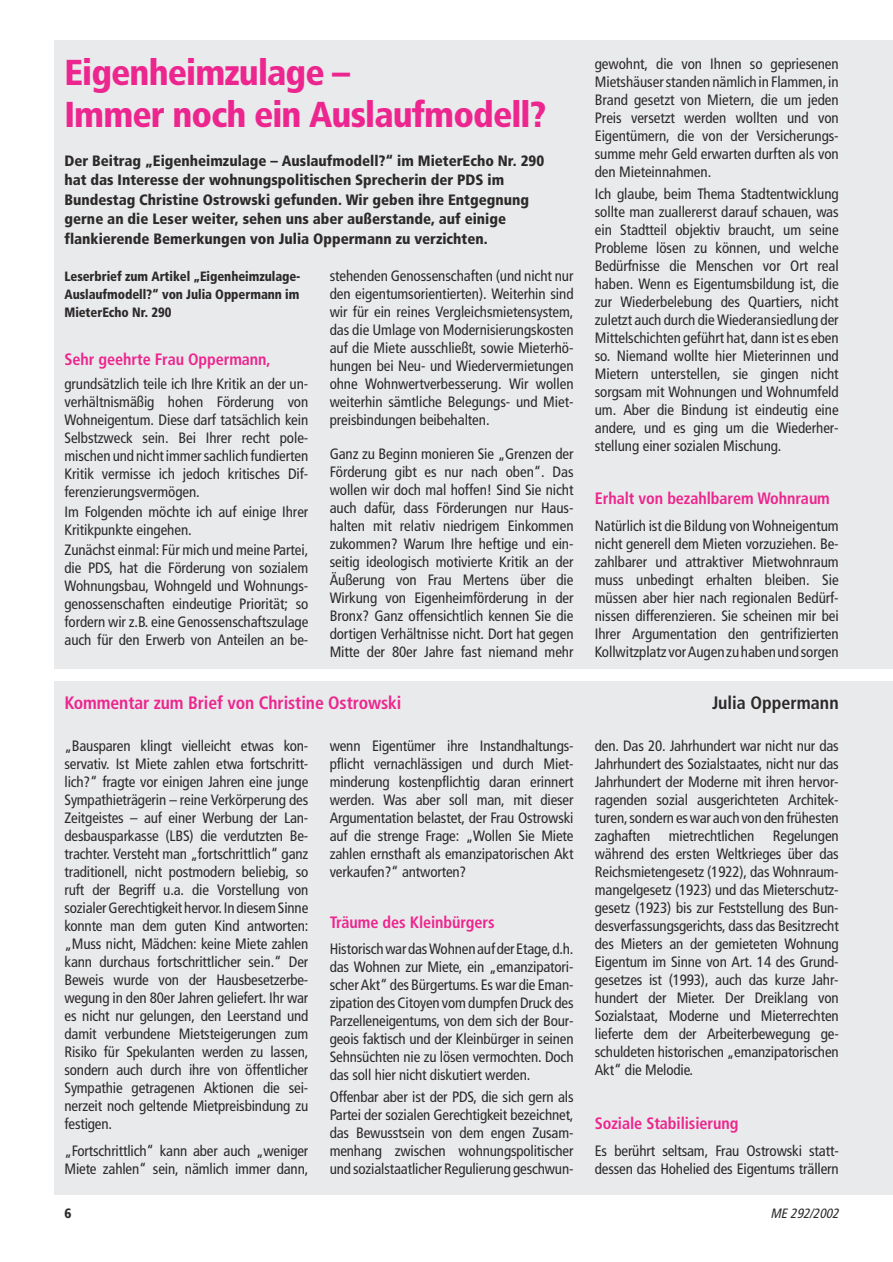
<style>
.page{position:relative;width:893px;height:1262px;background:#fff}
.page>*{position:absolute;margin:0;border:0;box-sizing:border-box;transform-origin:0 0}
.t1{font:900 condensed 36px/42px "Frutiger";letter-spacing:-.025em;color:#ec268e}
.t2{font:700 condensed 18px "Frutiger";letter-spacing:-.005em;color:#ec268e}
.t3{font:700 condensed 18px "Frutiger";color:#2c2929}
.t4{font:700 condensed 16.5px "Frutiger";letter-spacing:-.005em;color:#ec268e}
.t5{font:condensed 15px/18px "Frutiger";letter-spacing:-.005em;color:#2c2929;text-align:justify}
.t6{font:900 condensed 15px/19.5px "Frutiger";color:#2c2929}
.t7{font:900 condensed 13.5px/18px "Frutiger";letter-spacing:-.005em;color:#2c2929;text-align:justify;scale:.95 1}
.t8{font:italic condensed 13.5px "Frutiger";color:#2c2929}
.t9{font:900 condensed 13.5px "Frutiger";letter-spacing:-.005em;color:#2c2929}
</style>
<div class="page">
<div style="left:55px;top:40px;width:837px;height:1155px;background:#e9eaec"></div>
<div style="left:37px;top:669px;width:855px;height:12px;background:#fff"></div>
<h1 class="t1" style="left:64px;top:54px;width:483px">Eigenheimzulage –<br>Immer noch ein Auslaufmodell?</h1>
<p class="t6" style="left:64px;top:152px;width:481px">Der Beitrag „Eigenheimzulage – Auslaufmodell?“ im MieterEcho Nr. 290 hat das Interesse der wohnungspolitischen Sprecherin der PDS im Bundestag Christine Ostrowski gefunden. Wir geben ihre Entgegnung gerne an die Leser weiter, sehen uns aber außerstande, auf einige flankierende Bemerkungen von Julia Oppermann zu verzichten.</p>
<p class="t7" style="left:64px;top:268px;width:250px">Leserbrief zum Artikel „Eigenheimzulage-Auslaufmodell?“ von Julia Oppermann im MieterEcho Nr. 290</p>
<p class="t4" style="left:64px;top:352px;width:208px">Sehr geehrte Frau Oppermann,</p>
<p class="t5" style="left:64px;top:376px;width:245px">grundsätzlich teile ich Ihre Kritik an der un&shy;verhältnismäßig hohen Förderung von Wohneigentum. Diese darf tatsächlich kein Selbstzweck sein. Bei Ihrer recht pole&shy;mischen und nicht immer sachlich fundierten Kritik vermisse ich jedoch kritisches Dif&shy;ferenzierungsvermögen.</p>
<p class="t5" style="left:64px;top:504px;width:245px">Im Folgenden möchte ich auf einige Ihrer<br>Kritikpunkte eingehen.</p>
<p class="t5" style="left:64px;top:542px;width:245px">Zunächst einmal: Für mich und meine Partei, die PDS, hat die Förderung von sozialem Wohnungsbau, Wohngeld und Wohnungs&shy;genossenschaften eindeutige Priorität; so fordern wir z.B. eine Genossenschaftszulage auch für den Erwerb von Anteilen an be-</p>
<p class="t5" style="left:329px;top:268px;width:245px">stehenden Genossenschaften (und nicht nur den eigentumsorientierten). Weiterhin sind wir für ein reines Vergleichsmietensystem, das die Umlage von Modernisierungskosten auf die Miete ausschließt, sowie Mieterhö&shy;hungen bei Neu- und Wiedervermietungen ohne Wohnwertverbesserung. Wir wollen weiterhin sämtliche Belegungs- und Miet&shy;preisbindungen beibehalten.</p>
<p class="t5" style="left:329px;top:446px;width:245px">Ganz zu Beginn monieren Sie „Grenzen der Förderung gibt es nur nach oben“. Das wollen wir doch mal hoffen! Sind Sie nicht auch dafür, dass Förderungen nur Haus&shy;halten mit relativ niedrigem Einkommen zukommen? Warum Ihre heftige und ein&shy;seitig ideologisch motivierte Kritik an der Äußerung von Frau Mertens über die Wirkung von Eigenheimförderung in der Bronx? Ganz offensichtlich kennen Sie die dortigen Verhältnisse nicht. Dort hat gegen Mitte der 80er Jahre fast niemand mehr</p>
<p class="t5" style="left:594px;top:56px;width:245px">gewohnt, die von Ihnen so gepriesenen Mietshäuser standen nämlich in Flammen, in Brand gesetzt von Mietern, die um jeden Preis versetzt werden wollten und von Eigentümern, die von der Versicherungs&shy;summe mehr Geld erwarten durften als von den Mieteinnahmen.</p>
<p class="t5" style="left:594px;top:186px;width:245px">Ich glaube, beim Thema Stadtentwicklung sollte man zuallererst darauf schauen, was ein Stadtteil objektiv braucht, um seine Probleme lösen zu können, und welche Bedürfnisse die Menschen vor Ort real haben. Wenn es Eigentumsbildung ist, die zur Wiederbelebung des Quartiers, nicht zuletzt auch durch die Wiederansiedlung der Mittelschichten geführt hat, dann ist es eben so. Niemand wollte hier Mieterinnen und Mietern unterstellen, sie gingen nicht sorgsam mit Wohnungen und Wohnumfeld um. Aber die Bindung ist eindeutig eine andere, und es ging um die Wiederher&shy;stellung einer sozialen Mischung.</p>
<p class="t4" style="left:594px;top:492px;width:236px">Erhalt von bezahlbarem Wohnraum</p>
<p class="t5" style="left:594px;top:518px;width:245px">Natürlich ist die Bildung von Wohneigentum nicht generell dem Mieten vorzuziehen. Be&shy;zahlbarer und attraktiver Mietwohnraum muss unbedingt erhalten bleiben. Sie müssen aber hier nach regionalen Bedürf&shy;nissen differenzieren. Sie scheinen mir bei Ihrer Argumentation den gentrifizierten Kollwitzplatz vor Augen zu haben und sorgen</p>
<p class="t2" style="left:64px;top:695px;width:338px">Kommentar zum Brief von Christine Ostrowski</p>
<p class="t3" style="left:712px;top:695px;width:128px">Julia Oppermann</p>
<p class="t5" style="left:64px;top:738px;width:245px">„Bausparen klingt vielleicht etwas kon&shy;servativ. Ist Miete zahlen etwa fortschritt&shy;lich?“ fragte vor einigen Jahren eine junge Sympathieträgerin – reine Verkörperung des Zeitgeistes – auf einer Werbung der Lan&shy;desbausparkasse (LBS) die verdutzten Be&shy;trachter. Versteht man „fortschrittlich“ ganz traditionell, nicht postmodern beliebig, so ruft der Begriff u.a. die Vorstellung von sozialer Gerechtigkeit hervor. In diesem Sinne konnte man dem guten Kind antworten: „Muss nicht, Mädchen: keine Miete zahlen kann durchaus fortschrittlicher sein.“ Der Beweis wurde von der Hausbesetzerbe&shy;wegung in den 80er Jahren geliefert. Ihr war es nicht nur gelungen, den Leerstand und damit verbundene Mietsteigerungen zum Risiko für Spekulanten werden zu lassen, sondern auch durch ihre von öffentlicher Sympathie getragenen Aktionen die sei&shy;nerzeit noch geltende Mietpreisbindung zu festigen.</p>
<p class="t5" style="left:64px;top:1142px;width:245px">„Fortschrittlich“ kann aber auch „weniger<br>Miete zahlen“ sein, nämlich immer dann,</p>
<p class="t5" style="left:329px;top:738px;width:245px">wenn Eigentümer ihre Instandhaltungs&shy;pflicht vernachlässigen und durch Miet&shy;minderung kostenpflichtig daran erinnert werden. Was aber soll man, mit dieser Argumentation belastet, der Frau Ostrowski auf die strenge Frage: „Wollen Sie Miete zahlen ernsthaft als emanzipatorischen Akt verkaufen?“ antworten?</p>
<p class="t4" style="left:329px;top:916px;width:166px">Träume des Kleinbürgers</p>
<p class="t5" style="left:329px;top:941px;width:245px">Historisch war das Wohnen auf der Etage, d.h. das Wohnen zur Miete, ein „emanzipatori&shy;scher Akt“ des Bürgertums. Es war die Eman&shy;zipation des Citoyen vom dumpfen Druck des Parzelleneigentums, von dem sich der Bour&shy;geois faktisch und der Kleinbürger in seinen Sehnsüchten nie zu lösen vermochten. Doch das soll hier nicht diskutiert werden.</p>
<p class="t5" style="left:329px;top:1088px;width:245px">Offenbar aber ist der PDS, die sich gern als Partei der sozialen Gerechtigkeit bezeichnet, das Bewusstsein von dem engen Zusam&shy;menhang zwischen wohnungspolitischer und sozialstaatlicher Regulierung geschwun-</p>
<p class="t5" style="left:595px;top:738px;width:245px">den. Das 20. Jahrhundert war nicht nur das Jahrhundert des Sozialstaates, nicht nur das Jahrhundert der Moderne mit ihren hervor&shy;ragenden sozial ausgerichteten Architek&shy;turen, sondern es war auch von den frühesten zaghaften mietrechtlichen Regelungen während des ersten Weltkrieges über das Reichsmietengesetz (1922), das Wohnraum&shy;mangelgesetz (1923) und das Mieterschutz&shy;gesetz (1923) bis zur Feststellung des Bun&shy;desverfassungsgerichts, dass das Besitzrecht des Mieters an der gemieteten Wohnung Eigentum im Sinne von Art. 14 des Grund&shy;gesetzes ist (1993), auch das kurze Jahr&shy;hundert der Mieter. Der Dreiklang von Sozialstaat, Moderne und Mieterrechten lieferte dem der Arbeiterbewegung ge&shy;schuldeten historischen „emanzipatorischen Akt“ die Melodie.</p>
<p class="t4" style="left:595px;top:1116px;width:145px">Soziale Stabilisierung</p>
<p class="t5" style="left:595px;top:1142px;width:245px">Es berührt seltsam, Frau Ostrowski statt&shy;dessen das Hohelied des Eigentums trällern</p>
<p class="t9" style="left:64px;top:1208px;width:9px">6</p>
<p class="t8" style="left:770px;top:1208px;width:72px">ME 292/2002</p>
</div>
